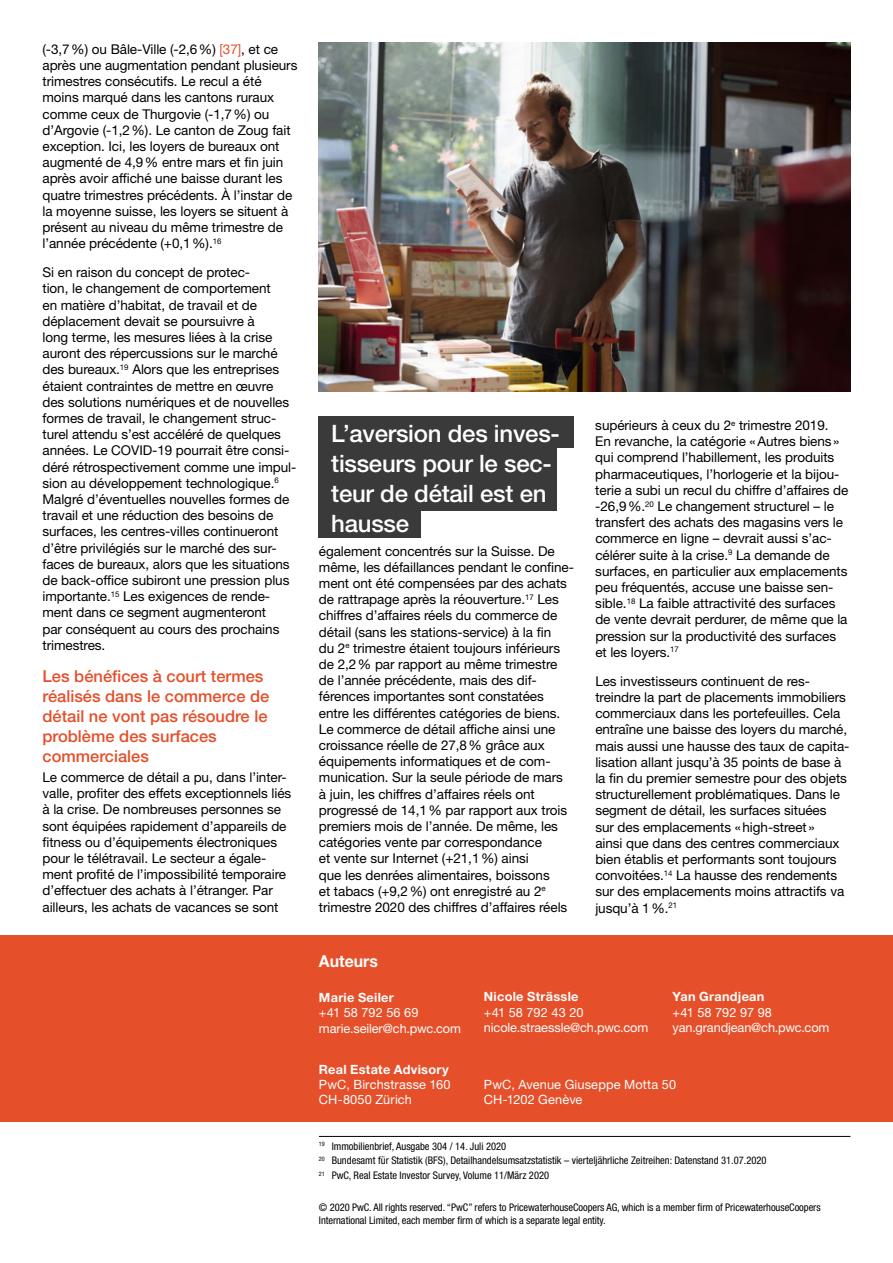
<style>
.page{position:relative;width:893px;height:1263px;background:#fff}
.page>*{position:absolute;margin:0;border:0;box-sizing:border-box;transform-origin:0 0}
.t1{font:500 24px/30px "Helvetica Neue LT Std";letter-spacing:-.01em;color:#fff}
.t2{font:500 16.5px/19.8px "Helvetica Neue LT Std";color:#e54f2a}
.t3{font:700 16.5px "Helvetica Neue LT Std";color:#fff;scale:.96 1}
.t4{font:13.5px/16.2px "Helvetica Neue LT Std";letter-spacing:-.005em;color:#000}
.t5{font:12.75px/15.3px "Helvetica Neue LT Std";color:#fff}
.t6{font:700 12.75px "Helvetica Neue LT Std";letter-spacing:.02em;color:#fff}
.t7{font:condensed 10.5px/14.7px "Helvetica Neue LT Std";color:#000}
.s1{color:#e54f2a}
</style>
<div class="page">
<div style="left:319px;top:416px;width:255px;height:32px;background:#393a39"></div>
<div style="left:319px;top:447px;width:238px;height:32px;background:#393a39"></div>
<div style="left:319px;top:479px;width:238px;height:32px;background:#393a39"></div>
<div style="left:319px;top:506px;width:102px;height:32px;background:#393a39"></div>
<hr style="left:892px;top:215px;width:1px;height:40px;background:#f69b25">
<hr style="left:319px;top:1136px;width:531px;height:1px;background:#000">
<div style="left:0;top:935px;width:893px;height:186px;background:#e54f2a"></div>
<img style="left:319px;top:43px;width:531px;height:348px">
<p class="t4" style="left:43px;top:41px;width:256px">(-3,7%) ou Bâle-Ville (-2,6%) <span class="s1">[37]</span>, et ce après une augmentation pendant plusieurs trimestres consécutifs. Le recul a été moins marqué dans les cantons ruraux comme ceux de Thurgovie (-1,7%) ou d’Argovie (-1,2%). Le canton de Zoug fait exception. Ici, les loyers de bureaux ont augmenté de 4,9% entre mars et fin juin après avoir affiché une baisse durant les quatre trimestres précédents. À l’instar de la moyenne suisse, les loyers se situent à présent au niveau du même trimestre de l’année précédente (+0,1%).<sup>16</sup></p>
<p class="t4" style="left:43px;top:264px;width:255px">Si en raison du concept de protec-<br>tion, le changement de comportement<br>en matière d’habitat, de travail et de déplacement devait se poursuivre à<br>long terme, les mesures liées à la crise auront des répercussions sur le marché des bureaux.<sup>19</sup> Alors que les entreprises étaient contraintes de mettre en œuvre des solutions numériques et de nouvelles formes de travail, le changement struc&shy;turel attendu s’est accéléré de quelques années. Le COVID-19 pourrait être consi&shy;déré rétrospectivement comme une impul&shy;sion au développement technologique.<sup>6<br></sup>Malgré d’éventuelles nouvelles formes de travail et une réduction des besoins de surfaces, les centres-villes continueront d’être privilégiés sur le marché des sur&shy;faces de bureaux, alors que les situations de back-office subiront une pression plus importante.<sup>15</sup> Les exigences de rende&shy;ment dans ce segment augmenteront<br>par conséquent au cours des prochains trimestres.</p>
<p class="t2" style="left:43px;top:666px;width:228px">Les bénéfices à court termes réalisés dans le commerce de détail ne vont pas résoudre le problème des surfaces commerciales</p>
<p class="t4" style="left:43px;top:769px;width:250px">Le commerce de détail a pu, dans l’inter&shy;valle, profiter des effets exceptionnels liés à la crise. De nombreuses personnes se sont équipées rapidement d’appareils de fitness ou d’équipements électroniques pour le télétravail. Le secteur a égale&shy;ment profité de l’impossibilité temporaire d’effectuer des achats à l’étranger. Par ailleurs, les achats de vacances se sont</p>
<h1 class="t1" style="left:331px;top:418px;width:230px">L’aversion des inves&shy;tisseurs pour le sec&shy;teur de détail est en hausse</h1>
<p class="t4" style="left:319px;top:542px;width:257px">également concentrés sur la Suisse. De même, les défaillances pendant le confine&shy;ment ont été compensées par des achats de rattrapage après la réouverture.<sup>17</sup> Les chiffres d’affaires réels du commerce de détail (sans les stations-service) à la fin<br>du 2<sup>e</sup> trimestre étaient toujours inférieurs de 2,2% par rapport au même trimestre de l’année précédente, mais des dif&shy;férences importantes sont constatées entre les différentes catégories de biens.<br>Le commerce de détail affiche ainsi une croissance réelle de 27,8% grâce aux équipements informatiques et de com&shy;munication. Sur la seule période de mars<br>à juin, les chiffres d’affaires réels ont progressé de 14,1% par rapport aux trois premiers mois de l’année. De même, les catégories vente par correspondance<br>et vente sur Internet (+21,1%) ainsi<br>que les denrées alimentaires, boissons<br>et tabacs (+9,2%) ont enregistré au 2<sup>e </sup>trimestre 2020 des chiffres d’affaires réels</p>
<p class="t4" style="left:595px;top:417px;width:255px">supérieurs à ceux du 2<sup>e</sup> trimestre 2019.<br>En revanche, la catégorie «Autres biens» qui comprend l’habillement, les produits pharmaceutiques, l’horlogerie et la bijou&shy;terie a subi un recul du chiffre d’affaires de -26,9%.<sup>20</sup> Le changement structurel – le transfert des achats des magasins vers le commerce en ligne – devrait aussi s’ac&shy;célérer suite à la crise.<sup>9</sup> La demande de surfaces, en particulier aux emplacements peu fréquentés, accuse une baisse sen&shy;sible.<sup>18</sup> La faible attractivité des surfaces de vente devrait perdurer, de même que la pression sur la productivité des surfaces et les loyers.<sup>17</sup></p>
<p class="t4" style="left:595px;top:673px;width:256px">Les investisseurs continuent de res&shy;treindre la part de placements immobiliers commerciaux dans les portefeuilles. Cela entraîne une baisse des loyers du marché, mais aussi une hausse des taux de capita&shy;lisation allant jusqu’à 35 points de base à la fin du premier semestre pour des objets structurellement problématiques. Dans le segment de détail, les surfaces situées<br>sur des emplacements «high-street»<br>ainsi que dans des centres commerciaux bien établis et performants sont toujours convoitées.<sup>14</sup> La hausse des rendements sur des emplacements moins attractifs va jusqu’à 1%.<sup>21</sup></p>
<p class="t3" style="left:319px;top:951px;width:63px">Auteurs</p>
<p class="t6" style="left:319px;top:989px;width:76px">Marie Seiler</p>
<p class="t5" style="left:319px;top:1005px;width:144px">+41 58 792 56 69 marie.seiler@ch.pwc.com</p>
<p class="t6" style="left:319px;top:1061px;width:131px">Real Estate Advisory</p>
<p class="t5" style="left:319px;top:1077px;width:133px">PwC, Birchstrasse 160<br>CH-8050 Zürich</p>
<p class="t6" style="left:484px;top:989px;width:96px">Nicole Strässle</p>
<p class="t5" style="left:484px;top:1004px;width:166px">+41 58 792 43 20 nicole.straessle@ch.pwc.com</p>
<p class="t6" style="left:673px;top:989px;width:93px">Yan Grandjean</p>
<p class="t5" style="left:673px;top:1004px;width:158px">+41 58 792 97 98 yan.grandjean@ch.pwc.com</p>
<p class="t5" style="left:484px;top:1077px;width:194px">PwC, Avenue Giuseppe Motta 50<br>CH-1202 Genève</p>
<p class="t7" style="left:319px;top:1138px;width:449px"><sup>19</sup> Immobilienbrief, Ausgabe 304 / 14. Juli 2020<br><sup>20</sup> Bundesamt für Statistik (BFS), Detailhandelsumsatzstatistik – vierteljährliche Zeitreihen: Datenstand 31.07.2020<br><sup>21</sup> PwC, Real Estate Investor Survey, Volume 11/März 2020</p>
<p class="t7" style="left:319px;top:1201px;width:503px;line-height:12.6px">© 2020 PwC. All rights reserved. “PwC” refers to PricewaterhouseCoopers AG, which is a member firm of PricewaterhouseCoopers<br>International Limited, each member firm of which is a separate legal entity.</p>
</div>
